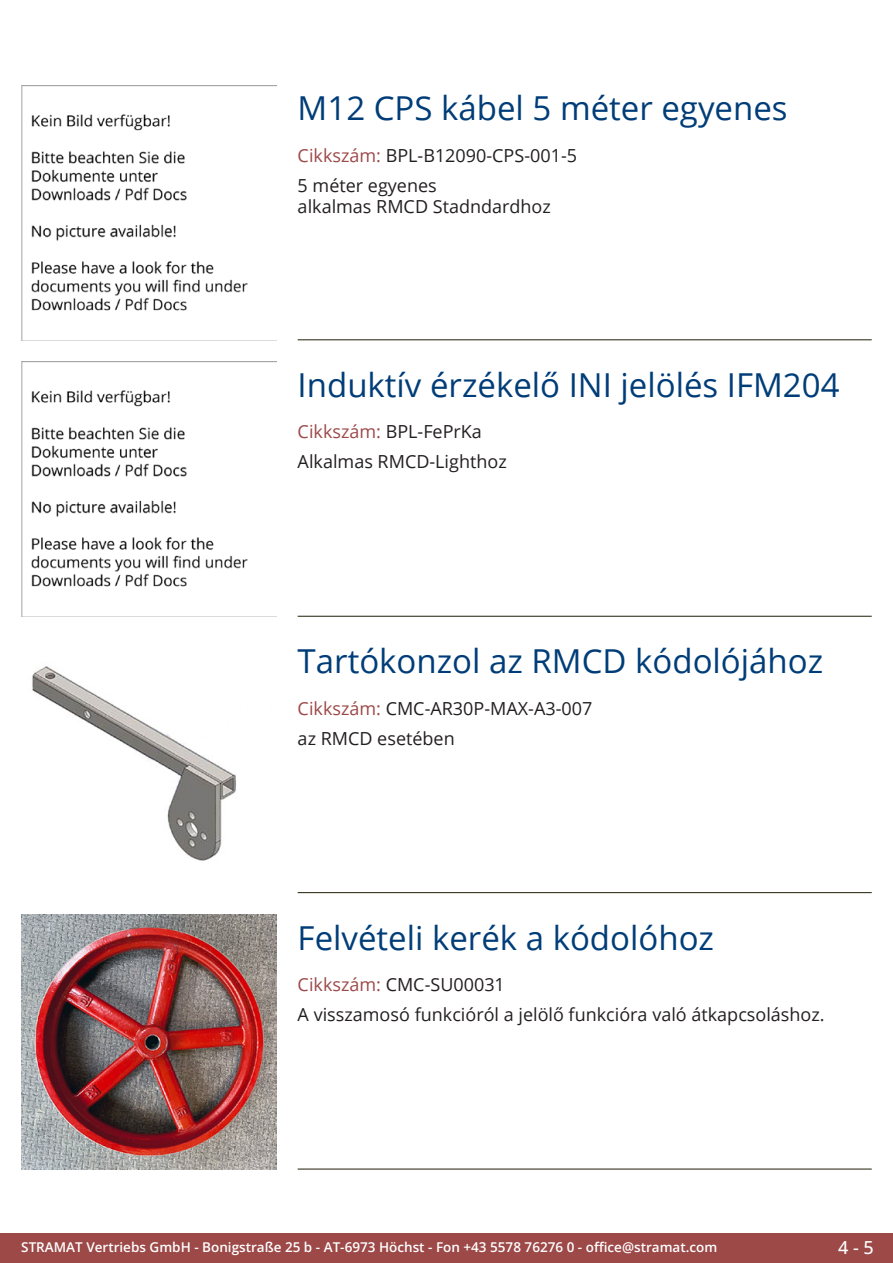
<style>
.page{position:relative;width:893px;height:1263px;background:#fff}
.page>*{position:absolute;margin:0;border:0;box-sizing:border-box;transform-origin:0 0}
.Produkttitel{font:33px "Open Sans";color:#003d78}
.Beschreibung_Text{font:18px/21.6px "Open Sans";color:#231f20}
.TechDaten_Überschrif{font:18px "Open Sans";color:#231f20}
.t1{font:500 18px "Open Sans";color:#fff}
.t2{font:600 13.5px "Open Sans";color:#fff}
.s1{color:#9c4948}
</style>
<div class="page">
<div style="left:0;top:1233px;width:893px;height:30px;background:#9c4948"></div>
<hr style="left:298px;top:340px;width:574px;height:1px;background:#201d08">
<hr style="left:298px;top:616px;width:574px;height:1px;background:#201d08">
<hr style="left:298px;top:892px;width:574px;height:1px;background:#201d08">
<hr style="left:298px;top:1169px;width:574px;height:1px;background:#201d08">
<img style="left:21px;top:85px;width:255px;height:255px">
<img style="left:21px;top:361px;width:255px;height:256px">
<img style="left:32px;top:666px;width:205px;height:195px">
<img style="left:21px;top:914px;width:255px;height:255px">
<p class="Produkttitel" style="left:298px;top:86px;width:491px">M12 CPS kábel 5 méter egyenes</p>
<p class="TechDaten_Überschrif" style="left:298px;top:143px;width:281px"><span class="s1">Cikkszám:</span> BPL-B12090-CPS-001-5</p>
<p class="Beschreibung_Text" style="left:298px;top:174px;width:255px">5 méter egyenes<br>alkalmas RMCD Stadndardhoz</p>
<p class="Produkttitel" style="left:298px;top:362px;width:543px">Induktív érzékelő INI jelölés IFM204</p>
<p class="TechDaten_Überschrif" style="left:298px;top:420px;width:186px"><span class="s1">Cikkszám:</span> BPL-FePrKa</p>
<p class="Beschreibung_Text" style="left:298px;top:450px;width:211px">Alkalmas RMCD-Lighthoz</p>
<p class="Produkttitel" style="left:298px;top:638px;width:527px">Tartókonzol az RMCD kódolójához</p>
<p class="TechDaten_Überschrif" style="left:298px;top:696px;width:296px"><span class="s1">Cikkszám:</span> CMC-AR30P-MAX-A3-007</p>
<p class="Beschreibung_Text" style="left:298px;top:727px;width:159px">az RMCD esetében</p>
<p class="Produkttitel" style="left:298px;top:915px;width:418px">Felvételi kerék a kódolóhoz</p>
<p class="TechDaten_Überschrif" style="left:298px;top:972px;width:209px"><span class="s1">Cikkszám:</span> CMC-SU00031</p>
<p class="Beschreibung_Text" style="left:298px;top:1003px;width:528px">A visszamosó funkcióról a jelölő funkcióra való átkapcsoláshoz.</p>
<p class="t2" style="left:21px;top:1238px;width:698px">STRAMAT Vertriebs GmbH - Bonigstraße 25 b - AT-6973 Höchst - Fon +43 5578 76276 0 - office@stramat.com</p>
<p class="t1" style="left:838px;top:1234px;width:37px">4 - 5</p>
</div>
